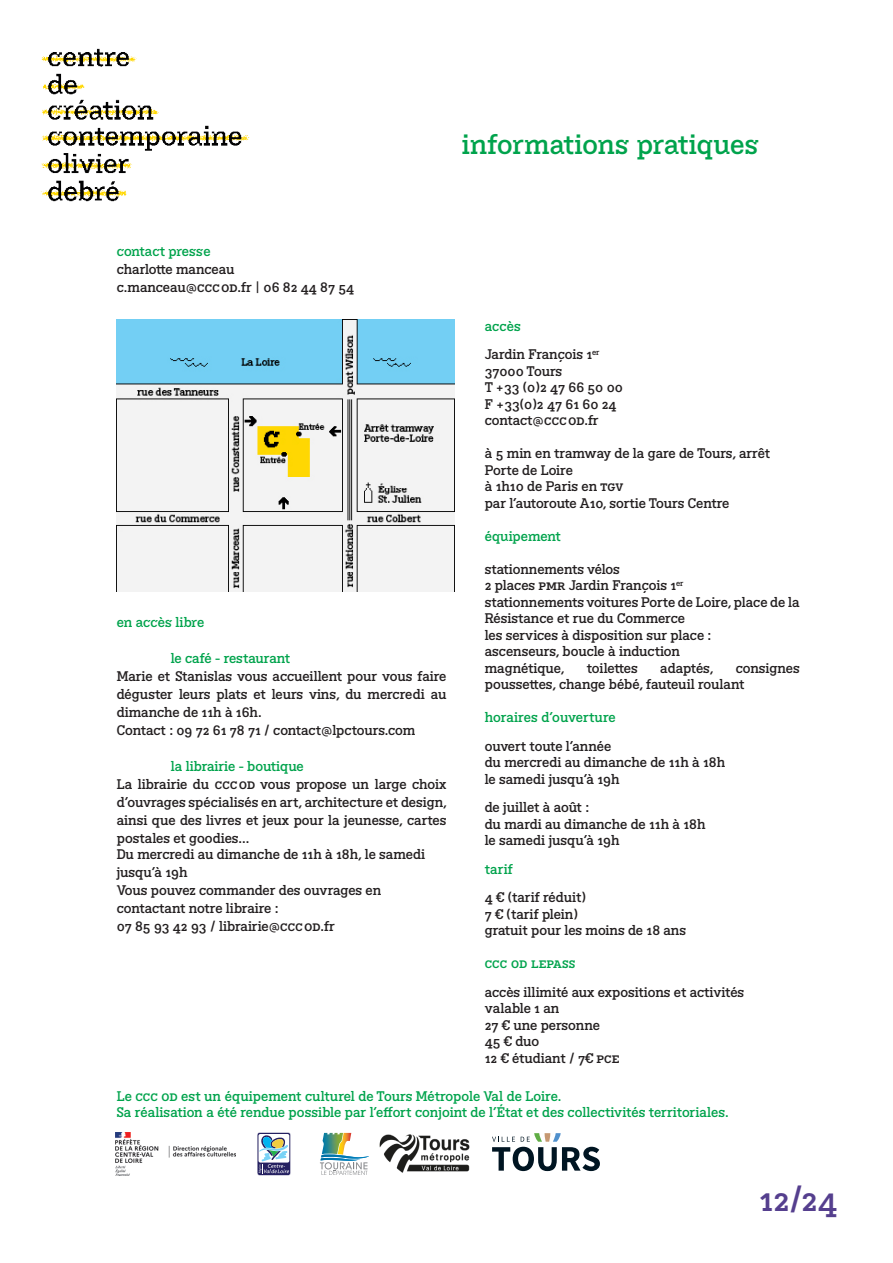
<style>
.page{position:relative;width:893px;height:1263px;background:#fff}
.page>*{position:absolute;margin:0;border:0;box-sizing:border-box;transform-origin:0 0}
.t1{font:33.3px "BVHCCCOD";color:#553f8e}
.t2{font:27px "BVHCCCOD Titrage";color:#00a34c}
.Heading_3{font:13.5px/16.5px "BVHCCCOD";color:#231f20}
.Heading_3-2{font:13.5px "BVHCCCOD";color:#00a34c}
.t3{font:13.5px "BVHCCCOD Titrage";letter-spacing:-.01em;color:#00a34c}
</style>
<div class="page">
<img style="left:41px;top:48px;width:209px;height:154px">
<img style="left:117px;top:320px;width:338px;height:272px">
<svg style="left:320px;top:1133px;width:49px;height:42px"></svg>
<svg style="left:257px;top:1132px;width:34px;height:44px"></svg>
<svg style="left:492px;top:1133px;width:108px;height:39px"></svg>
<img style="left:379px;top:1134px;width:91px;height:39px">
<img style="left:115px;top:1132px;width:120px;height:44px">
<p class="t2" style="left:462px;top:126px;width:299px">informations pratiques</p>
<p class="t3" style="left:117px;top:243px;width:95px">contact presse</p>
<p class="Heading_3" style="left:117px;top:262px;width:119px">charlotte manceau</p>
<p class="Heading_3" style="left:117px;top:280px;width:239px">c.manceau@cccod.fr | 06 82 44 87 54</p>
<p class="t3" style="left:117px;top:613px;width:89px">en accès libre</p>
<p class="Heading_3-2" style="left:171px;top:649px;width:121px">le café - restaurant</p>
<p class="Heading_3" style="left:117px;top:667px;width:331px;line-height:18px;text-align:justify">Marie et Stanislas vous accueillent pour vous faire déguster leurs plats et leurs vins, du mercredi au dimanche de 11h à 16h.</p>
<p class="Heading_3" style="left:117px;top:722px;width:300px">Contact : 09 72 61 78 71 / contact@lpctours.com</p>
<p class="Heading_3-2" style="left:171px;top:757px;width:135px">la librairie - boutique</p>
<p class="Heading_3" style="left:117px;top:775px;width:332px;line-height:18px;text-align:justify">La librairie du cccod vous propose un large choix d’ouvrages spécialisés en art, architecture et design, ainsi que des livres et jeux pour la jeunesse, cartes postales et goodies...</p>
<p class="Heading_3" style="left:117px;top:846px;width:310px;line-height:18px">Du mercredi au dimanche de 11h à 18h, le samedi jusqu’à 19h<br>Vous pouvez commander des ouvrages en contactant notre libraire :<br>07 85 93 42 93 / librairie@cccod.fr</p>
<p class="Heading_3-2" style="left:485px;top:317px;width:37px">accès</p>
<p class="Heading_3" style="left:485px;top:347px;width:140px">Jardin François 1<sup>er<br></sup>37000 Tours<br>T +33 (0)2 47 66 50 00<br>F +33(0)2 47 61 60 24 contact@cccod.fr</p>
<p class="Heading_3" style="left:485px;top:446px;width:287px">à 5 min en tramway de la gare de Tours, arrêt<br>Porte de Loire</p>
<p class="Heading_3" style="left:485px;top:479px;width:140px">à 1h10 de Paris en TGV</p>
<p class="Heading_3" style="left:485px;top:495px;width:246px">par l’autoroute A10, sortie Tours Centre</p>
<p class="t3" style="left:485px;top:527px;width:78px">équipement</p>
<p class="Heading_3" style="left:485px;top:561px;width:137px">stationnements vélos</p>
<p class="Heading_3" style="left:485px;top:578px;width:200px">2 places PMR Jardin François 1<sup>er</sup></p>
<p class="Heading_3" style="left:485px;top:594px;width:316px">stationnements voitures Porte de Loire, place de la<br>Résistance et rue du Commerce</p>
<p class="Heading_3" style="left:485px;top:627px;width:228px">les services à disposition sur place :</p>
<p class="Heading_3" style="left:485px;top:644px;width:197px">ascenseurs, boucle à induction</p>
<p class="Heading_3" style="left:485px;top:660px;width:81px">magnétique,</p>
<p class="Heading_3" style="left:587px;top:660px;width:52px">toilettes</p>
<p class="Heading_3" style="left:660px;top:660px;width:55px">adaptés,</p>
<p class="Heading_3" style="left:485px;top:660px;width:316px;text-indent:251px">consignes poussettes, change bébé, fauteuil roulant</p>
<p class="Heading_3-2" style="left:485px;top:708px;width:133px">horaires d’ouverture</p>
<p class="Heading_3" style="left:485px;top:738px;width:242px">ouvert toute l’année<br>du mercredi au dimanche de 11h à 18h le samedi jusqu’à 19h</p>
<p class="Heading_3" style="left:485px;top:800px;width:222px">de juillet à août :<br>du mardi au dimanche de 11h à 18h le samedi jusqu’à 19h</p>
<p class="Heading_3-2" style="left:485px;top:860px;width:30px">tarif</p>
<p class="Heading_3" style="left:485px;top:890px;width:103px">4 € (tarif réduit)</p>
<p class="Heading_3" style="left:485px;top:906px;width:95px">7 € (tarif plein)</p>
<p class="Heading_3" style="left:485px;top:923px;width:203px">gratuit pour les moins de 18 ans</p>
<p class="Heading_3-2" style="left:485px;top:954px;width:92px">ccc od lepass</p>
<p class="Heading_3" style="left:485px;top:984px;width:261px">accès illimité aux expositions et activités valable 1 an</p>
<p class="Heading_3" style="left:485px;top:1017px;width:136px">27 € une personne<br>45 € duo<br>12 € étudiant / 7€ pce</p>
<p class="Heading_3-2" style="left:117px;top:1087px;width:446px">Le ccc od est un équipement culturel de Tours Métropole Val de Loire.</p>
<p class="Heading_3-2" style="left:117px;top:1103px;width:613px">Sa réalisation a été rendue possible par l’effort conjoint de l’État et des collectivités territoriales.</p>
<h1 class="t1" style="left:759px;top:1177px;width:80px">12/24</h1>
</div>
